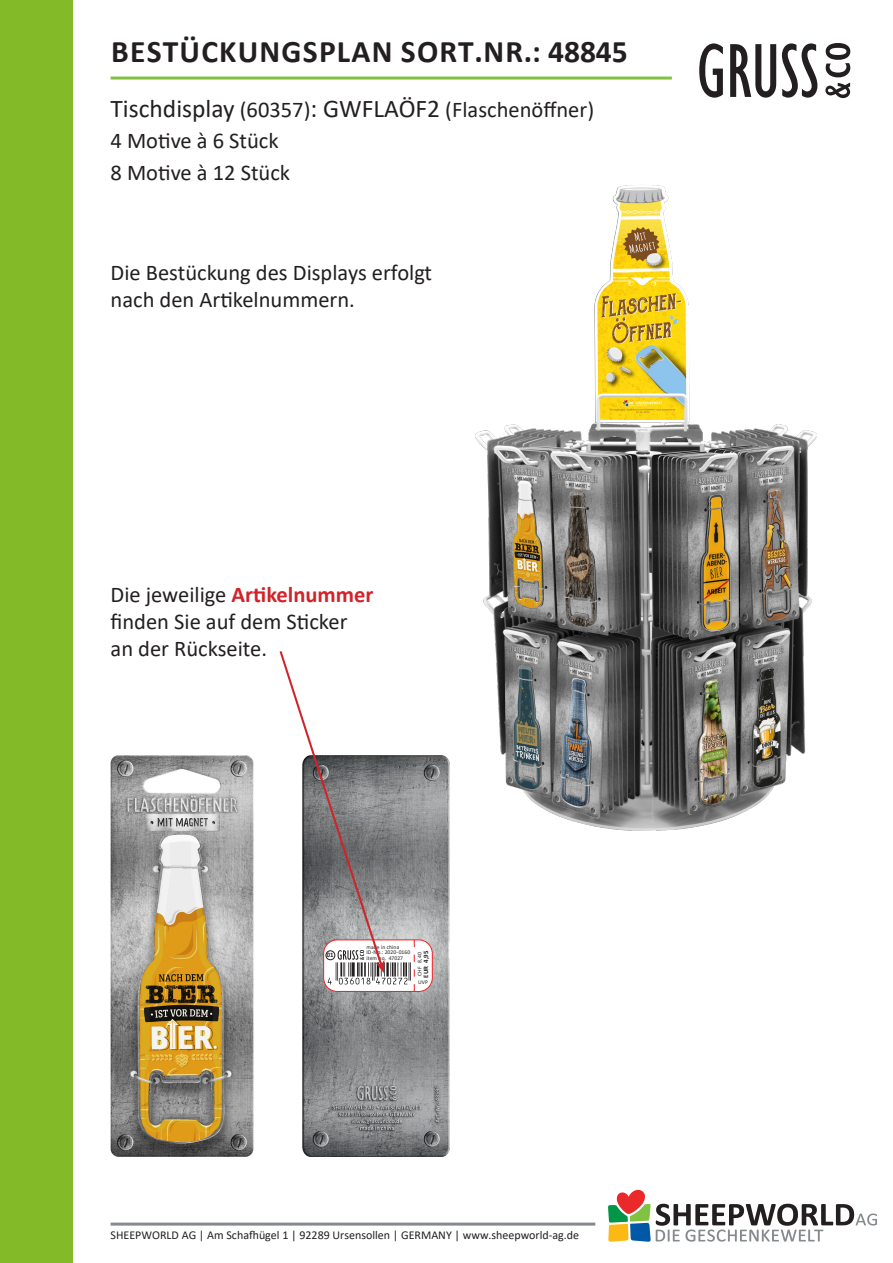
<style>
.page{position:relative;width:893px;height:1263px;background:#fff}
.page>*{position:absolute;margin:0;border:0;box-sizing:border-box;transform-origin:0 0}
.t1{font:700 31.5px "Calibri";letter-spacing:.04em;color:#231f20}
.t2{font:22.5px "Calibri";color:#231f20}
.t3{font:700 22.5px "Calibri";color:#d1232a}
.t4{font:12px "Calibri";color:#231f20}
.t5{font:700 6.9px "Calibri";color:#231f20}
.t6{font:700 6.75px "Calibri";color:#231f20}
.t7{font:5.7px/5.7px "Calibri";color:#231f20}
.s1{font-size:25.5px}
.s2{font-weight:400;color:#231f20}
</style>
<div class="page">
<img style="left:476px;top:185px;width:340px;height:645px">
<svg style="left:608px;top:1190px;width:269px;height:52px"></svg>
<hr style="left:111px;top:1222px;width:484px;height:3px;background:#868a8e">
<hr style="left:111px;top:77px;width:561px;height:3px;background:#81c340">
<div style="left:0;top:0;width:72px;height:1263px;background:#82bb27"></div>
<img style="left:110px;top:755px;width:144px;height:401px">
<img style="left:302px;top:755px;width:147px;height:401px">
<div style="left:323px;top:940px;width:109px;height:51px;background:#fff;border-radius:14px"></div>
<svg style="left:279px;top:651px;width:136px;height:340px"></svg>
<svg style="left:699px;top:43px;width:24px;height:55px"></svg>
<svg style="left:730px;top:44px;width:46px;height:54px"></svg>
<svg style="left:782px;top:43px;width:35px;height:55px"></svg>
<svg style="left:826px;top:43px;width:24px;height:34px"></svg>
<svg style="left:825px;top:83px;width:25px;height:15px"></svg>
<p class="t1" style="left:111px;top:29px;width:518px">BESTÜCKUNGSPLAN SORT.NR.: 48845</p>
<p class="t2" style="left:111px;top:94px;width:485px"><span class="s1">Tischdisplay</span> (60357)<span class="s1">: GWFLAÖF2</span> (Flaschenöffner)</p>
<p class="t2" style="left:111px;top:125px;width:170px">4 Motive à 6 Stück</p>
<p class="t2" style="left:111px;top:157px;width:181px">8 Motive à 12 Stück</p>
<p class="t2" style="left:111px;top:257px;width:323px">Die Bestückung des Displays erfolgt</p>
<p class="t2" style="left:111px;top:284px;width:246px">nach den Artikelnummern.</p>
<p class="t3" style="left:111px;top:579px;width:264px"><span class="s2">Die jeweilige</span> Artikelnummer</p>
<p class="t2" style="left:111px;top:606px;width:239px">finden Sie auf dem Sticker</p>
<p class="t2" style="left:111px;top:633px;width:158px">an der Rückseite.</p>
<p class="t5" style="left:327px;top:950px;width:8px">01</p>
<p class="t7" style="left:366px;top:944px;width:45px">made in china<br>ID-No.: 2020-0160 item no. 47027</p>
<p class="t7" style="left:417px;top:976px;width:25px;rotate:-90deg">CHF 8,40</p>
<p class="t6" style="left:421px;top:977px;width:28px;rotate:-90deg">EUR 4,95</p>
<p class="t7" style="left:418px;top:979px;width:11px">UVP</p>
<p class="t4" style="left:111px;top:1227px;width:470px">SHEEPWORLD AG | Am Schafhügel 1 | 92289 Ursensollen | GERMANY | www.sheepworld-ag.de</p>
</div>
